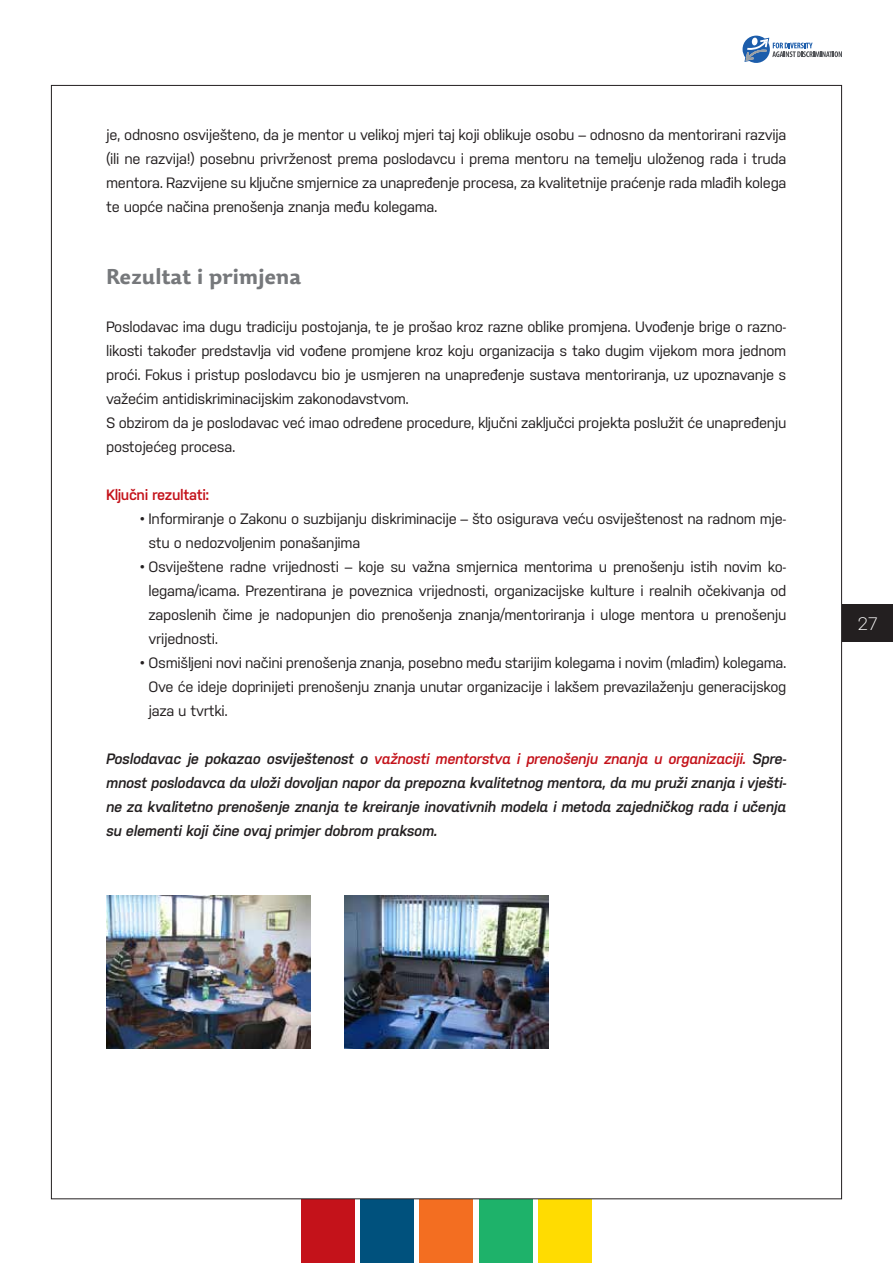
<style>
.page{position:relative;width:893px;height:1263px;background:#fff}
.page>*{position:absolute;margin:0;border:0;box-sizing:border-box;transform-origin:0 0}
.t1{font:700 21px "Dederon SDOT";letter-spacing:-.02em;color:#76787b}
.t2{font:300 18px "Nudista";color:#fff}
.t3{font:15px/24px "Nudista";letter-spacing:-.02em;color:#231f20;text-align:justify}
.t4{font:italic 600 15px/24px "Nudista";letter-spacing:-.02em;color:#231f20;text-align:justify}
.t5{font:600 15px "Nudista";letter-spacing:-.025em;color:#c4121a}
.s1{color:#c4121a}
</style>
<div class="page">
<div style="left:301px;top:1199px;width:54px;height:64px;background:#c4121a"></div>
<div style="left:360px;top:1199px;width:54px;height:64px;background:#00517d"></div>
<div style="left:419px;top:1199px;width:54px;height:64px;background:#f36e21"></div>
<div style="left:479px;top:1199px;width:54px;height:64px;background:#1eb26a"></div>
<div style="left:538px;top:1199px;width:54px;height:64px;background:#ffdc01"></div>
<div style="left:842px;top:604px;width:51px;height:38px;background:#231f20"></div>
<svg style="left:742px;top:36px;width:100px;height:27px"></svg>
<img style="left:106px;top:896px;width:204px;height:153px">
<img style="left:344px;top:896px;width:204px;height:153px">
<p class="t3" style="left:106px;top:121px;width:682px">je, odnosno osviješteno, da je mentor u velikoj mjeri taj koji oblikuje osobu – odnosno da mentorirani razvija (ili ne razvija!) posebnu privrženost prema poslodavcu i prema mentoru na temelju uloženog rada i truda mentora. Razvijene su ključne smjernice za unapređenje procesa, za kvalitetnije praćenje rada mlađih kolega te uopće načina prenošenja znanja među kolegama.</p>
<h1 class="t1" style="left:106px;top:263px;width:197px">Rezultat i primjena</h1>
<p class="t3" style="left:106px;top:313px;width:682px;text-align:left">Poslodavac ima dugu tradiciju postojanja, te je prošao kroz razne oblike promjena. Uvođenje brige o razno&shy;likosti također predstavlja vid vođene promjene kroz koju organizacija s tako dugim vijekom mora jednom proći. Fokus i pristup poslodavcu bio je usmjeren na unapređenje sustava mentoriranja, uz upoznavanje s važećim antidiskriminacijskim zakonodavstvom.<br>S obzirom da je poslodavac već imao određene procedure, ključni zaključci projekta poslužit će unapređenju postojećeg procesa.</p>
<p class="t5" style="left:106px;top:483px;width:105px">Ključni rezultati:</p>
<p class="t3" style="left:149px;top:505px;width:639px;text-indent:-8px">• Informiranje o Zakonu o suzbijanju diskriminacije – što osigurava veću osviještenost na radnom mje&shy;stu o nedozvoljenim ponašanjima</p>
<p class="t3" style="left:149px;top:553px;width:639px;text-indent:-8px">• Osviještene radne vrijednosti – koje su važna smjernica mentorima u prenošenju istih novim ko&shy;legama/icama. Prezentirana je poveznica vrijednosti, organizacijske kulture i realnih očekivanja od zaposlenih čime je nadopunjen dio prenošenja znanja/mentoriranja i uloge mentora u prenošenju vrijednosti.</p>
<p class="t3" style="left:149px;top:649px;width:639px;text-indent:-8px">• Osmišljeni novi načini prenošenja znanja, posebno među starijim kolegama i novim (mlađim) kolegama.<br>Ove će ideje doprinijeti prenošenju znanja unutar organizacije i lakšem prevazilaženju generacijskog jaza u tvrtki.</p>
<p class="t4" style="left:106px;top:745px;width:682px">Poslodavac je pokazao osviještenost o <span class="s1">važnosti mentorstva i prenošenju znanja u organizaciji.</span> Spre&shy;mnost poslodavca da uloži dovoljan napor da prepozna kvalitetnog mentora, da mu pruži znanja i vješti&shy;ne za kvalitetno prenošenje znanja te kreiranje inovativnih modela i metoda zajedničkog rada i učenja su elementi koji čine ovaj primjer dobrom praksom.</p>
<p class="t2" style="left:857px;top:610px;width:22px">27</p>
</div>
